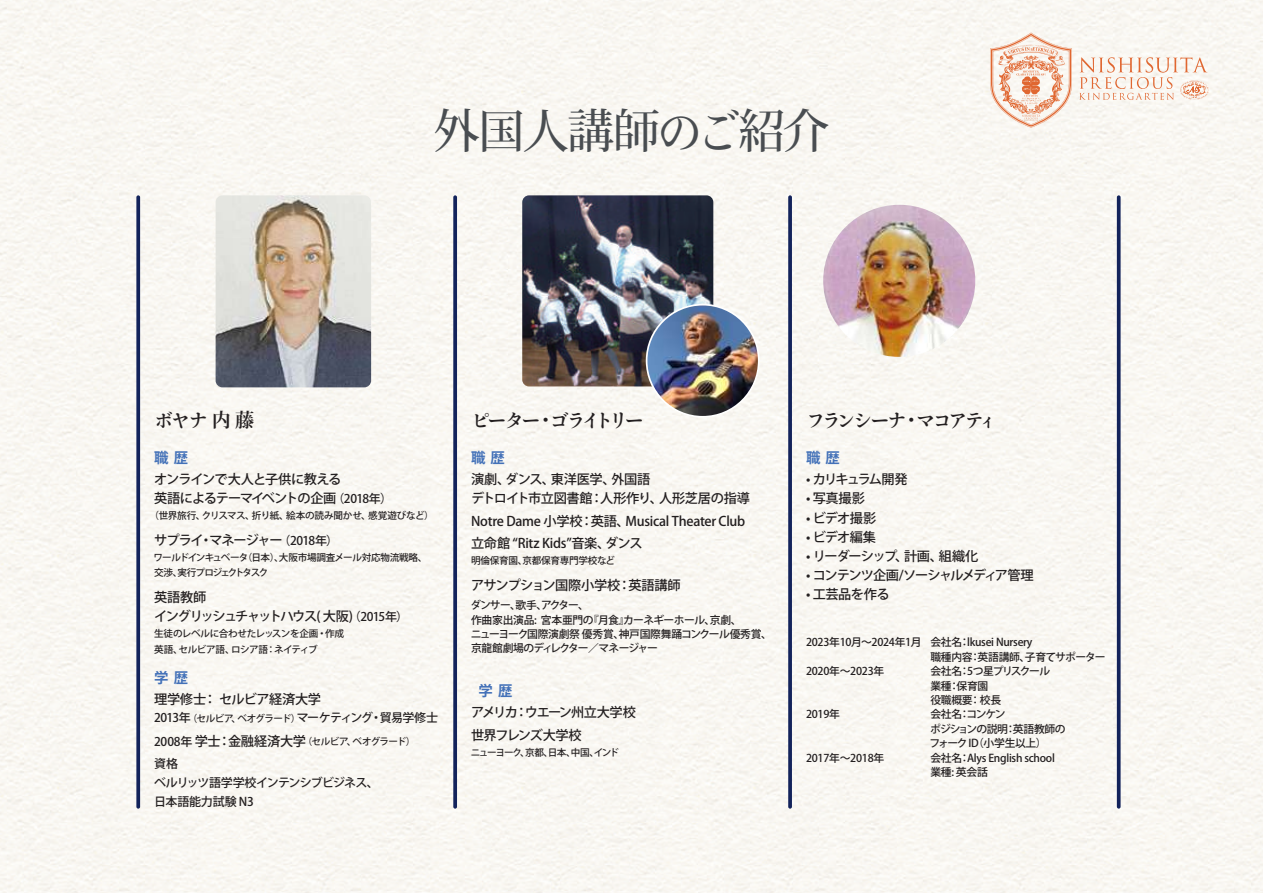
<style>
.page{position:relative;width:1263px;height:893px;background:#fff}
.page>*{position:absolute;margin:0;border:0;box-sizing:border-box;transform-origin:0 0}
.t1{font:500 46.8px "Ryo Disp Plus N";letter-spacing:-.055em;color:#494d51}
.t2{font:700 19.2px "Ryo Disp Plus N";letter-spacing:-.14em;color:#231f20}
.t3{font:700 14.4px "Koz Go Pr 6 N";color:#4371b8}
.t4{font:500 13.2px/19.2px "Koz Go Pr 6 N";letter-spacing:-.04em;color:#231f20}
.t5{font:500 13.2px/21.6px "Koz Go Pr 6 N";letter-spacing:-.02em;color:#231f20}
.t6{font:500 13.2px/19.2px "Koz Go Pr 6 N";letter-spacing:-.07em;color:#231f20}
.t7{font:500 13.2px/19.2px "Koz Go Pr 6 N";letter-spacing:-.11em;color:#231f20}
.t8{font:500 13.2px/22.8px "Koz Go Pr 6 N";letter-spacing:-.095em;color:#231f20}
.t9{font:500 13.2px "Koz Go Pr 6 N";letter-spacing:-.105em;color:#231f20}
.t10{font:500 13.2px "Koz Go Pr 6 N";letter-spacing:-.09em;color:#231f20}
.t11{font:500 13.2px "Koz Go Pr 6 N";letter-spacing:-.065em;color:#231f20}
.t12{font:500 13.2px "Koz Go Pr 6 N";letter-spacing:-.135em;color:#231f20}
.t13{font:500 12px/19.2px "Koz Go Pr 6 N";letter-spacing:-.055em;color:#231f20}
.t14{font:500 10.8px/14.4px "Koz Go Pr 6 N";letter-spacing:-.025em;color:#231f20}
.t15{font:500 10.8px/14.4px "Koz Go Pr 6 N";letter-spacing:-.05em;color:#231f20}
.t16{font:500 9.6px/15.6px "Koz Go Pr 6 N";letter-spacing:-.045em;color:#231f20}
.t17{font:500 9.6px "Koz Go Pr 6 N";letter-spacing:-.025em;color:#231f20}
.t18{font:500 9.6px/14.4px "Koz Go Pr 6 N";letter-spacing:-.08em;color:#231f20}
.t19{font:500 9.6px "Koz Go Pr 6 N";letter-spacing:-.13em;color:#231f20}
.s1{font-size:12px}
.s2{font-size:9.6px}
.s3{font-size:13.2px}
</style>
<div class="page">
<svg style="left:1079px;top:57px;width:130px;height:43px"></svg>
<svg style="left:990px;top:33px;width:82px;height:95px"></svg>
<img style="left:216px;top:195px;width:155px;height:192px">
<img style="left:522px;top:195px;width:191px;height:191px">
<img style="left:647px;top:305px;width:112px;height:112px;border-radius:56px">
<div style="left:646px;top:304px;width:114px;height:114px;border:2px solid #fff;border-radius:50%"></div>
<svg style="left:136px;top:195px;width:4px;height:614px;fill:#13235b"></svg>
<svg style="left:453px;top:195px;width:4px;height:614px;fill:#13235b"></svg>
<svg style="left:788px;top:195px;width:4px;height:614px;fill:#1a2a5f"></svg>
<hr style="left:1117px;top:195px;width:3px;height:614px;background:#13235b;border-radius:2px">
<img style="left:823px;top:205px;width:152px;height:152px;border-radius:76px">
<h1 class="t1" style="left:433px;top:102px;width:397px">外国人講師のご紹介</h1>
<h2 class="t2" style="left:154px;top:407px;width:102px">ボヤナ 内 藤</h2>
<h2 class="t2" style="left:471px;top:407px;width:174px">ピーター・ゴライトリー</h2>
<h3 class="t3" style="left:154px;top:449px;width:35px">職 歴</h3>
<p class="t6" style="left:154px;top:470px;width:239px">オンラインで大人と子供に教える<br>英語によるテーマイベントの企画<span class="s1">（2018年）</span></p>
<p class="t17" style="left:150px;top:510px;width:286px">（世界旅行、クリスマス、折り紙、絵本の読み聞かせ、感覚遊びなど）</p>
<p class="t10" style="left:154px;top:533px;width:185px">サプライ・マネージャー<span class="s1">（2018年）</span></p>
<p class="t18" style="left:154px;top:551px;width:275px">ワールドインキュベータ（日本）、大阪市場調査メール対応物流戦略、交渉、実行プロジェクトタスク</p>
<p class="t7" style="left:154px;top:588px;width:256px">英語教師<br>イングリッシュチャットハウス( 大阪)<span class="s1">（2015年）</span></p>
<p class="t16" style="left:154px;top:626px;width:191px">生徒のレベルに合わせたレッスンを企画・作成英語、セルビア語、ロシア語：ネイティブ</p>
<p class="t4" style="left:154px;top:690px;width:168px">理学修士： セルビア経済大学</p>
<p class="t13" style="left:154px;top:709px;width:286px">2013年<span class="s2">（セルビア、ベオグラード）</span>マーケティング・貿易学修士</p>
<p class="t16" style="left:154px;top:734px;width:263px"><span class="s1">2008年</span> <span class="s3">学士：金融経済大学</span>（セルビア、ベオグラード）</p>
<p class="t13" style="left:154px;top:754px;width:226px">資格<br>ベルリッツ語学学校インテンシブビジネス、日本語能力試験 N3</p>
<h3 class="t3" style="left:154px;top:669px;width:35px">学 歴</h3>
<h3 class="t3" style="left:471px;top:449px;width:35px">職 歴</h3>
<p class="t4" style="left:471px;top:470px;width:280px">演劇、ダンス、東洋医学、外国語<br>デトロイト市立図書館：人形作り、人形芝居の指導</p>
<p class="t5" style="left:471px;top:511px;width:276px">Notre Dame 小学校：英語、Musical Theater Club立命館 “Ritz Kids”音楽、ダンス</p>
<p class="t17" style="left:471px;top:555px;width:145px">明倫保育園、京都保育専門学校など</p>
<p class="t4" style="left:471px;top:576px;width:211px">アサンプション国際小学校：英語講師</p>
<p class="t15" style="left:470px;top:598px;width:303px">ダンサー、歌手、アクター、<br>作曲家出演品: 宮本亜門の『月食』カーネギーホール、京劇、<br>ニューヨーク国際演劇祭 優秀賞、神戸国際舞踊コンクール優秀賞、京龍館劇場のディレクター／マネージャー　</p>
<h3 class="t3" style="left:479px;top:683px;width:35px">学 歴</h3>
<p class="t8" style="left:471px;top:701px;width:166px">アメリカ：ウエーン州立大学校世界フレンズ大学校</p>
<p class="t19" style="left:471px;top:747px;width:150px">ニューヨーク、京都、日本、中国、インド</p>
<h2 class="t2" style="left:806px;top:407px;width:193px">フランシーナ・マコアティ</h2>
<h3 class="t3" style="left:806px;top:449px;width:35px">職 歴</h3>
<p class="t12" style="left:806px;top:472px;width:103px">• カリキュラム開発</p>
<p class="t4" style="left:806px;top:489px;width:61px">• 写真撮影</p>
<p class="t4" style="left:806px;top:508px;width:72px">• ビデオ撮影</p>
<p class="t4" style="left:806px;top:528px;width:72px">• ビデオ編集</p>
<p class="t11" style="left:806px;top:549px;width:174px">• リーダーシップ、計画、組織化</p>
<p class="t9" style="left:806px;top:568px;width:229px">• コンテンツ企画/ソーシャルメディア管理</p>
<p class="t4" style="left:806px;top:585px;width:85px">• 工芸品を作る</p>
<p class="t14" style="left:806px;top:635px;width:117px">2023年10月～2024年1月</p>
<p class="t14" style="left:806px;top:664px;width:80px">2020年～2023年</p>
<p class="t14" style="left:806px;top:707px;width:35px">2019年</p>
<p class="t14" style="left:806px;top:751px;width:80px">2017年～2018年</p>
<p class="t14" style="left:930px;top:635px;width:177px">会社名：lkusei Nursery<br>職種内容：英語講師、子育てサポーター会社名：5つ星プリスクール<br>業種：保育園<br>役職概要： 校長<br>会社名：コンケン<br>ポジションの説明：英語教師の<br>フォーク ID（小学生以上）<br>会社名：Alys English school<br>業種: 英会話</p>
</div>
